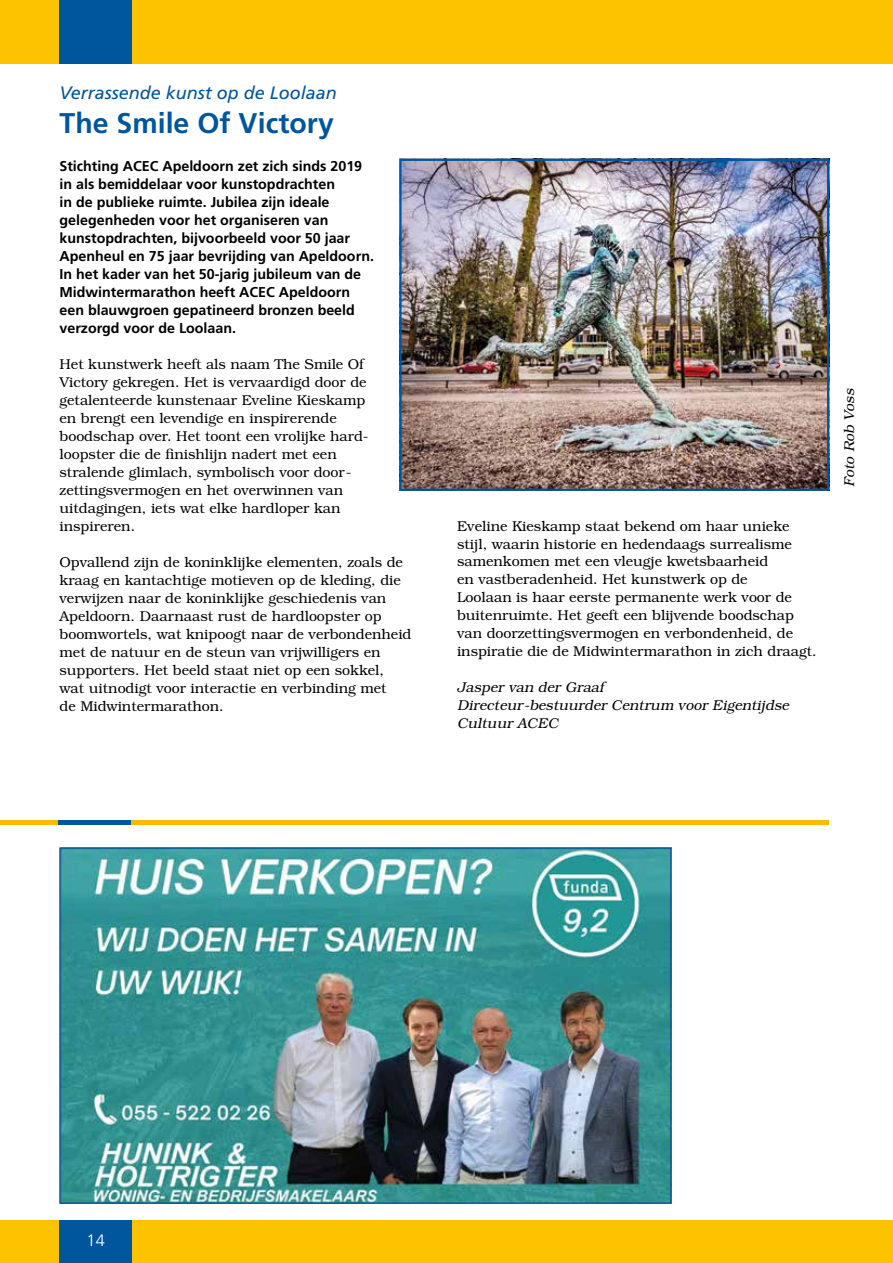
<style>
.page{position:relative;width:893px;height:1263px;background:#fff}
.page>*{position:absolute;margin:0;border:0;box-sizing:border-box;transform-origin:0 0}
.t1{font:700 28.5px "Frutiger LT Std";color:#00569d}
.t2{font:italic 18px "Frutiger LT Std";color:#00569d}
.t3{font:300 16.5px "Frutiger LT Std";color:#fff}
.t4{font:300 14.25px/18px "Bookman ITC Std";color:#000}
.t5{font:700 14.25px/18px "Frutiger LT Std";color:#000}
.t6{font:italic 300 14.25px/18px "Bookman ITC Std";color:#000}
</style>
<div class="page">
<div style="left:0;top:1220px;width:893px;height:43px;background:#fdc300"></div>
<div style="left:0;top:0;width:893px;height:64px;background:#fdc300"></div>
<div style="left:60px;top:1220px;width:72px;height:43px;background:#00569d"></div>
<div style="left:60px;top:0;width:72px;height:64px;background:#00569d"></div>
<img style="left:62px;top:850px;width:607px;height:351px">
<img style="left:402px;top:162px;width:424px;height:326px">
<div style="left:399px;top:159px;width:430px;height:332px;border:2px solid #00569d"></div>
<hr style="left:0;top:821px;width:828px;height:4px;background:#fbba00">
<hr style="left:58px;top:821px;width:73px;height:4px;background:#00569d">
<p class="t2" style="left:60px;top:82px;width:279px">Verrassende kunst op de Loolaan</p>
<h1 class="t1" style="left:60px;top:106px;width:276px">The Smile Of Victory</h1>
<p class="t5" style="left:60px;top:157px;width:316px">Stichting ACEC Apeldoorn zet zich sinds 2019 in als bemiddelaar voor kunstopdrachten<br>in de publieke ruimte. Jubilea zijn ideale gelegenheden voor het organiseren van kunstopdrachten, bijvoorbeeld voor 50 jaar Apenheul en 75 jaar bevrijding van Apeldoorn.<br>In het kader van het 50-jarig jubileum van de Midwintermarathon heeft ACEC Apeldoorn een blauwgroen gepatineerd bronzen beeld verzorgd voor de Loolaan.</p>
<p class="t4" style="left:60px;top:356px;width:311px">Het kunstwerk heeft als naam The Smile Of Victory gekregen. Het is vervaardigd door de getalenteerde kunstenaar Eveline Kieskamp en brengt een levendige en inspirerende boodschap over. Het toont een vrolijke hard&shy;loopster die de finishlijn nadert met een stralende glimlach, symbolisch voor door&shy;zettingsvermogen en het overwinnen van uitdagingen, iets wat elke hardloper kan inspireren.</p>
<p class="t4" style="left:60px;top:554px;width:353px">Opvallend zijn de koninklijke elementen, zoals de kraag en kantachtige motieven op de kleding, die verwijzen naar de koninklijke geschiedenis van Apeldoorn. Daarnaast rust de hardloopster op boomwortels, wat knipoogt naar de verbondenheid met de natuur en de steun van vrijwilligers en supporters. Het beeld staat niet op een sokkel, wat uitnodigt voor interactie en verbinding met<br>de Midwintermarathon.</p>
<p class="t4" style="left:457px;top:518px;width:361px">Eveline Kieskamp staat bekend om haar unieke stijl, waarin historie en hedendaags surrealisme samenkomen met een vleugje kwetsbaarheid<br>en vastberadenheid. Het kunstwerk op de<br>Loolaan is haar eerste permanente werk voor de buitenruimte. Het geeft een blijvende boodschap van doorzettingsvermogen en verbondenheid, de inspiratie die de Midwintermarathon in zich draagt.</p>
<p class="t6" style="left:457px;top:680px;width:337px">Jasper van der Graaf<br>Directeur-bestuurder Centrum voor Eigentij dse<br>Cultuur ACEC</p>
<p class="t6" style="left:841px;top:487px;width:104px;rotate:-90deg">Foto Rob Voss</p>
<p class="t3" style="left:86px;top:1231px;width:20px">14</p>
</div>
